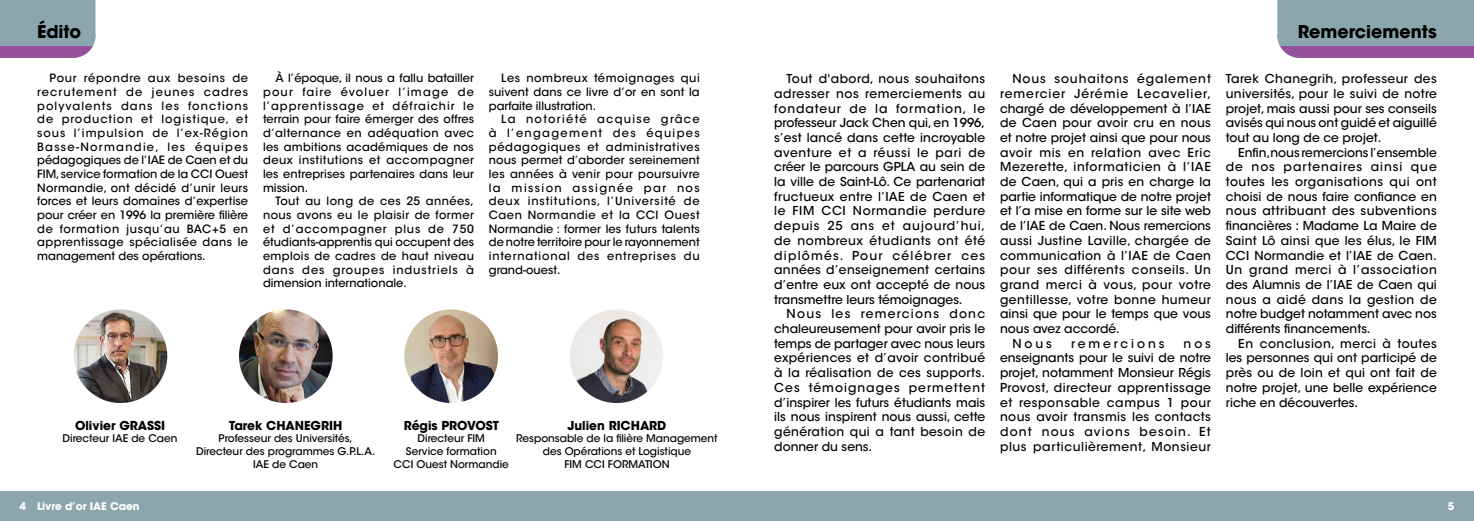
<style>
.page{position:relative;width:1474px;height:521px;background:#fff}
.page>*{position:absolute;margin:0;border:0;box-sizing:border-box;transform-origin:0 0}
.t1{font:700 17.5px "ITC Avant Garde Std";color:#000}
.t2{font:500 12.25px/14.7px "ITC Avant Garde Std";letter-spacing:.01em;color:#000;text-align:justify}
.t3{font:500 12.25px "ITC Avant Garde Std";letter-spacing:.05em;color:#000}
.t4{font:500 12.25px "ITC Avant Garde Std";letter-spacing:.03em;color:#000}
.t5{font:700 12.25px "ITC Avant Garde Std";color:#000}
.t6{font:500 12.25px "ITC Avant Garde Std";letter-spacing:.035em;color:#000}
.t7{font:500 12.25px "ITC Avant Garde Std";letter-spacing:.08em;color:#000}
.t8{font:500 12.25px "ITC Avant Garde Std";letter-spacing:.045em;color:#000}
.t9{font:500 12.25px "ITC Avant Garde Std";letter-spacing:.075em;color:#000}
.t10{font:500 12.25px "ITC Avant Garde Std";letter-spacing:.24em;color:#000}
.t11{font:500 11.38px/13.7px "ITC Avant Garde Std";letter-spacing:.01em;color:#000;text-align:justify}
.t12{font:500 10.5px/12.6px "ITC Avant Garde Std";color:#000;text-align:center}
.t13{font:700 10.5px "ITC Avant Garde Std";color:#fff}
</style>
<div class="page">
<svg style="left:0;top:0;width:95px;height:58px;background:#8f97ac"></svg>
<svg style="left:1277px;top:0;width:196px;height:58px;background:#8f96ab"></svg>
<div style="left:0;top:491px;width:737px;height:30px;background:#8ca6af"></div>
<div style="left:737px;top:491px;width:736px;height:30px;background:#8ca6af"></div>
<img style="left:239px;top:309px;width:93px;height:94px;border-radius:47px">
<img style="left:74px;top:309px;width:93px;height:94px;border-radius:47px">
<img style="left:404px;top:309px;width:94px;height:94px;border-radius:47px">
<img style="left:569px;top:309px;width:94px;height:94px;border-radius:47px">
<h1 class="t1" style="left:37px;top:20px;width:45px">Édito</h1>
<h1 class="t1" style="left:1297px;top:20px;width:140px">Remerciements</h1>
<p class="t11" style="left:37px;top:72px;width:212px;text-indent:12px">Pour répondre aux besoins de recrutement de jeunes cadres polyvalents dans les fonctions de production et logistique, et sous l’impulsion de l’ex-Région Basse-Normandie, les équipes pédagogiques de l’IAE de Caen et du FIM,service formation de la CCI Ouest Normandie, ont décidé d’unir leurs forces et leurs domaines d’expertise pour créer en 1996 la première filière de formation jusqu’au BAC+5 en apprentissage spécialisée dans le management des opérations.</p>
<p class="t11" style="left:263px;top:72px;width:212px;text-indent:12px">À l’époque, il nous a fallu batailler pour faire évoluer l’image de l’apprentissage et défraichir le terrain pour faire émerger des offres d’alternance en adéquation avec les ambitions académiques de nos deux institutions et accompagner les entreprises partenaires dans leur mission.</p>
<p class="t11" style="left:263px;top:194px;width:212px;text-indent:12px">Tout au long de ces 25 années, nous avons eu le plaisir de former et d’accompagner plus de 750 étudiants-apprentis qui occupent des emplois de cadres de haut niveau dans des groupes industriels à dimension internationale.</p>
<p class="t11" style="left:489px;top:72px;width:212px;text-indent:12px">Les nombreux témoignages qui suivent dans ce livre d’or en sont la parfaite illustration.</p>
<p class="t11" style="left:489px;top:112px;width:212px;text-indent:12px">La notoriété acquise grâce à l’engagement des équipes pédagogiques et administratives nous permet d’aborder sereinement les années à venir pour poursuivre la mission assignée par nos deux institutions, l’Université de Caen Normandie et la CCI Ouest Normandie : former les futurs talents de notre territoire pour le rayonnement international des entreprises du grand-ouest.</p>
<p class="t5" style="left:75px;top:417px;width:91px">Olivier GRASSI</p>
<p class="t12" style="left:63px;top:432px;width:116px">Directeur IAE de Caen</p>
<p class="t5" style="left:229px;top:417px;width:115px">Tarek CHANEGRIH</p>
<p class="t12" style="left:196px;top:432px;width:180px">Professeur des Universités,<br>Directeur des programmes G.P.L.A.<br>IAE de Caen</p>
<p class="t5" style="left:404px;top:417px;width:97px">Régis PROVOST</p>
<p class="t12" style="left:393px;top:432px;width:117px">Directeur FIM<br>Service formation<br>CCI Ouest Normandie</p>
<p class="t5" style="left:567px;top:417px;width:100px">Julien RICHARD</p>
<p class="t12" style="left:516px;top:432px;width:203px">Responsable de la filière Management des Opérations et Logistique<br>FIM CCI FORMATION</p>
<p class="t2" style="left:774px;top:71px;width:212px;text-indent:12px">Tout d'abord, nous souhaitons adresser nos remerciements au fondateur de la formation, le professeur Jack Chen qui, en 1996, s’est lancé dans cette incroyable aventure et a réussi le pari de créer le parcours GPLA au sein de la ville de Saint-Lô. Ce partenariat fructueux entre l’IAE de Caen et le FIM CCI Normandie perdure depuis 25 ans et aujourd’hui, de nombreux étudiants ont été diplômés. Pour célébrer ces années d’enseignement certains d’entre eux ont accepté de nous transmettre leurs témoignages.</p>
<p class="t2" style="left:774px;top:307px;width:212px;text-indent:12px">Nous les remercions donc chaleureusement pour avoir pris le temps de partager avec nous leurs expériences et d’avoir contribué à la réalisation de ces supports.<br>Ces témoignages permettent d’inspirer les futurs étudiants mais ils nous inspirent nous aussi, cette génération qui a tant besoin de donner du sens.</p>
<p class="t9" style="left:1012px;top:71px;width:200px">Nous souhaitons également</p>
<p class="t7" style="left:1000px;top:86px;width:212px">remercier Jérémie Lecavelier,</p>
<p class="t2" style="left:1000px;top:101px;width:212px">chargé de développement à l’IAE</p>
<p class="t2" style="left:1000px;top:115px;width:212px">de Caen pour avoir cru en nous</p>
<p class="t2" style="left:1000px;top:130px;width:212px">et notre projet ainsi que pour nous</p>
<p class="t3" style="left:1000px;top:145px;width:212px">avoir mis en relation avec Eric</p>
<p class="t3" style="left:1000px;top:159px;width:212px">Mezerette, informaticien à l’IAE</p>
<p class="t2" style="left:1000px;top:174px;width:212px">de Caen, qui a pris en charge la</p>
<p class="t2" style="left:1000px;top:189px;width:212px">partie informatique de notre projet</p>
<p class="t2" style="left:1000px;top:204px;width:212px">et l’a mise en forme sur le site web</p>
<p class="t2" style="left:1000px;top:218px;width:212px">de l’IAE de Caen. Nous remercions</p>
<p class="t4" style="left:1000px;top:233px;width:212px">aussi Justine Laville, chargée de</p>
<p class="t4" style="left:1000px;top:247px;width:212px">communication à l’IAE de Caen</p>
<p class="t3" style="left:1000px;top:262px;width:212px">pour ses différents conseils. Un</p>
<p class="t8" style="left:1000px;top:277px;width:212px">grand merci à vous, pour votre</p>
<p class="t6" style="left:1000px;top:292px;width:212px">gentillesse, votre bonne humeur</p>
<p class="t2" style="left:1000px;top:307px;width:212px">ainsi que pour le temps que vous</p>
<p class="t2" style="left:1000px;top:321px;width:121px">nous avez accordé.</p>
<p class="t2" style="left:1012px;top:336px;width:41px">Nous</p>
<p class="t10" style="left:1071px;top:336px;width:95px">remercions</p>
<p class="t2" style="left:1000px;top:336px;width:212px;text-indent:183px">nos enseignants pour le suivi de notre projet, notamment Monsieur Régis Provost, directeur apprentissage et responsable campus 1 pour nous avoir transmis les contacts dont nous avions besoin. Et plus particulièrement, Monsieur</p>
<p class="t2" style="left:1225px;top:71px;width:212px">Tarek Chanegrih, professeur des universités, pour le suivi de notre projet, mais aussi pour ses conseils avisés qui nous ont guidé et aiguillé tout au long de ce projet.</p>
<p class="t2" style="left:1225px;top:145px;width:212px;text-indent:12px">Enfin,nous remercions l’ensemble de nos partenaires ainsi que toutes les organisations qui ont choisi de nous faire confiance en nous attribuant des subventions financières : Madame La Maire de Saint Lô ainsi que les élus, le FIM CCI Normandie et l’IAE de Caen.<br>Un grand merci à l’association des Alumnis de l’IAE de Caen qui nous a aidé dans la gestion de notre budget notamment avec nos différents financements.</p>
<p class="t2" style="left:1225px;top:336px;width:212px;text-indent:12px">En conclusion, merci à toutes les personnes qui ont participé de près ou de loin et qui ont fait de notre projet, une belle expérience riche en découvertes.</p>
<p class="t13" style="left:20px;top:499px;width:121px">4 Livre d’or IAE Caen</p>
<p class="t13" style="left:1447px;top:499px;width:8px">5</p>
</div>
